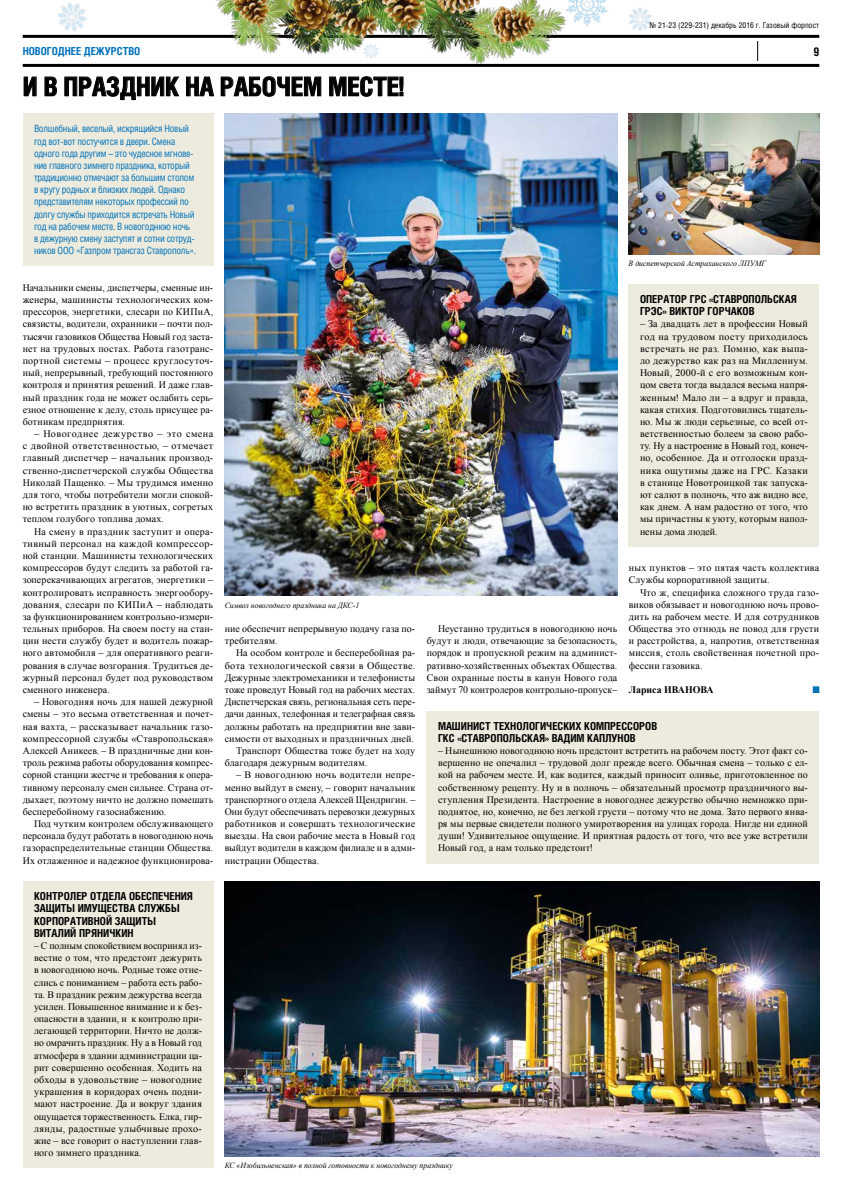
<style>
.page{position:relative;width:842px;height:1191px;background:#fff}
.page>*{position:absolute;margin:0;border:0;box-sizing:border-box;transform-origin:0 0}
.t1{font:700 26px "Helios Cond";color:#000}
.t2{font:700 12px "Helios Cond";color:#000}
.t3{font:700 11px/12.2px "Helios Cond";color:#000}
.t4{font:700 11px "Helios Cond";color:#0072bb}
.t5{font:10px/12.2px "Times New Roman";letter-spacing:.01em;color:#000;text-align:justify}
.t6{font:10px/12.2px "Helios Cond";letter-spacing:-.025em;color:#0072bb}
.t7{font:10px "Times New Roman";letter-spacing:.03em;color:#000}
.t8{font:700 10px "Times New Roman";color:#000}
.t9{font:italic 8px "Times New Roman";color:#000}
.t10{font:8px "Helios Cond";color:#000}
</style>
<div class="page">
<svg style="left:757px;top:41px;width:1px;height:20px"></svg>
<img style="left:55px;top:2px;width:35px;height:33px">
<img style="left:628px;top:7px;width:24px;height:24px">
<div style="left:813px;top:686px;width:6px;height:7px;background:#0072bb"></div>
<svg style="left:24px;top:77px;width:12px;height:19px"></svg>
<svg style="left:45px;top:77px;width:12px;height:19px"></svg>
<svg style="left:65px;top:76px;width:114px;height:24px"></svg>
<svg style="left:186px;top:77px;width:28px;height:19px"></svg>
<svg style="left:221px;top:76px;width:100px;height:20px"></svg>
<svg style="left:329px;top:76px;width:74px;height:20px"></svg>
<div style="left:427px;top:710px;width:392px;height:153px;background:#edebdd"></div>
<div style="left:23px;top:113px;width:190px;height:153px;background:#edebdd"></div>
<hr style="left:23px;top:35px;width:796px;height:3px;background:#000">
<hr style="left:23px;top:64px;width:796px;height:3px;background:#000">
<div style="left:629px;top:284px;width:190px;height:263px;background:#edebdd"></div>
<div style="left:23px;top:881px;width:190px;height:287px;background:#edebdd"></div>
<img style="left:629px;top:113px;width:190px;height:141px">
<img style="left:225px;top:113px;width:392px;height:482px">
<img style="left:225px;top:881px;width:594px;height:275px">
<img style="left:213px;top:0;width:404px;height:64px">
<p class="t4" style="left:23px;top:44px;width:119px">НОВОГОДНЕЕ ДЕЖУРСТВО</p>
<h1 class="t1" style="left:23px;top:71px;width:383px">И В ПРАЗДНИК НА РАБОЧЕМ МЕСТЕ!</h1>
<p class="t6" style="left:34px;top:122px;width:164px">Волшебный, веселый, искрящийся Новый год вот-вот постучится в двери. Смена одного года другим – это чудесное мгнове&shy;ние главного зимнего праздника, который традиционно отмечают за большим столом в кругу родных и близких людей. Однако представителям некоторых профессий по долгу службы приходится встречать Новый год на рабочем месте. В новогоднюю ночь в дежурную смену заступят и сотни сотруд&shy;ников ООО «Газпром трансгаз Ставрополь».</p>
<p class="t5" style="left:23px;top:281px;width:192px">Начальники смены, диспетчеры, сменные ин&shy;женеры, машинисты технологических ком&shy;прессоров, энергетики, слесари по КИПиА, связисты, водители, охранники – почти пол&shy;тысячи газовиков Общества Новый год заста&shy;нет на трудовых постах. Работа газотранс&shy;портной системы – процесс круглосуточ&shy;ный, непрерывный, требующий постоянного контроля и принятия решений. И даже глав&shy;ный праздник года не может ослабить серь&shy;езное отношение к делу, столь присущее ра&shy;ботникам предприятия.</p>
<p class="t5" style="left:23px;top:427px;width:192px;text-indent:11px">– Новогоднее дежурство – это смена с двойной ответственностью, – отмечает главный диспетчер – начальник производ&shy;ственно-диспетчерской службы Общества Николай Пащенко. – Мы трудимся именно для того, чтобы потребители могли спокой&shy;но встретить праздник в уютных, согретых теплом голубого топлива домах.</p>
<p class="t5" style="left:23px;top:525px;width:192px;text-indent:11px">На смену в праздник заступит и опера&shy;тивный персонал на каждой компрессор&shy;ной станции. Машинисты технологических компрессоров будут следить за работой га&shy;зоперекачивающих агрегатов, энергетики – контролировать исправность энергообору&shy;дования, слесари по КИПиА – наблюдать за функционированием контрольно-измери&shy;тельных приборов. На своем посту на стан&shy;ции нести службу будет и водитель пожар&shy;ного автомобиля – для оперативного реаги&shy;рования в случае возгорания. Трудиться де&shy;журный персонал будет под руководством сменного инженера.</p>
<p class="t5" style="left:23px;top:695px;width:192px;text-indent:11px">– Новогодняя ночь для нашей дежурной смены – это весьма ответственная и почет&shy;ная вахта, – рассказывает начальник газо&shy;компрессорной службы «Ставропольская» Алексей Аникеев. – В праздничные дни кон&shy;троль режима работы оборудования компрес&shy;сорной станции жестче и требования к опера&shy;тивному персоналу смен сильнее. Страна от&shy;дыхает, поэтому ничто не должно помешать бесперебойному газоснабжению.</p>
<p class="t5" style="left:23px;top:817px;width:192px;text-indent:11px">Под чутким контролем обслуживающего персонала будут работать в новогоднюю ночь газораспределительные станции Общества.<br>Их отлаженное и надежное функционирова-</p>
<p class="t3" style="left:34px;top:890px;width:160px">КОНТРОЛЕР ОТДЕЛА ОБЕСПЕЧЕНИЯ<br>ЗАЩИТЫ ИМУЩЕСТВА СЛУЖБЫ<br>КОРПОРАТИВНОЙ ЗАЩИТЫ<br>ВИТАЛИЙ ПРЯНИЧКИН</p>
<p class="t5" style="left:34px;top:939px;width:169px">– С полным спокойствием воспринял из&shy;вестие о том, что предстоит дежурить в новогоднюю ночь. Родные тоже отне&shy;слись с пониманием – работа есть рабо&shy;та. В праздник режим дежурства всегда усилен. Повышенное внимание и к без&shy;опасности в здании, и к контролю при&shy;легающей территории. Ничто не долж&shy;но омрачить праздник. Ну а в Новый год атмосфера в здании администрации ца&shy;рит совершенно особенная. Ходить на обходы в удовольствие – новогодние украшения в коридорах очень подни&shy;мают настроение. Да и вокруг здания ощущается торжественность. Елка, гир&shy;лянды, радостные улыбчивые прохо&shy;жие – все говорит о наступлении глав&shy;ного зимнего праздника.</p>
<p class="t9" style="left:225px;top:599px;width:136px">Символ новогоднего праздника на ДКС-1</p>
<p class="t5" style="left:225px;top:622px;width:192px">ние обеспечит непрерывную подачу газа по&shy;требителям.</p>
<p class="t5" style="left:236px;top:647px;width:181px">На особом контроле и бесперебойная ра-</p>
<p class="t7" style="left:225px;top:658px;width:192px">бота технологической связи в Обществе.</p>
<p class="t5" style="left:225px;top:671px;width:192px">Дежурные электромеханики и телефонисты</p>
<p class="t5" style="left:225px;top:683px;width:192px">тоже проведут Новый год на рабочих местах.</p>
<p class="t5" style="left:225px;top:695px;width:192px">Диспетчерская связь, региональная сеть пере-</p>
<p class="t5" style="left:225px;top:708px;width:192px">дачи данных, телефонная и телеграфная связь</p>
<p class="t5" style="left:225px;top:720px;width:192px">должны работать на предприятии вне зави-</p>
<p class="t5" style="left:225px;top:732px;width:191px">симости от выходных и праздничных дней.</p>
<p class="t5" style="left:236px;top:744px;width:181px">Транспорт Общества тоже будет на ходу</p>
<p class="t5" style="left:225px;top:756px;width:144px">благодаря дежурным водителям.</p>
<p class="t5" style="left:225px;top:768px;width:192px;text-indent:11px">– В новогоднюю ночь водители непре&shy;менно выйдут в смену, – говорит начальник транспортного отдела Алексей Щендригин. – Они будут обеспечивать перевозки дежурных работников и совершать технологические выезды. На свои рабочие места в Новый год выйдут водители в каждом филиале и в адми&shy;нистрации Общества.</p>
<p class="t10" style="left:650px;top:21px;width:171px">№ 21-23 (229-231) декабрь 2016 г. Газовый форпост</p>
<p class="t2" style="left:813px;top:45px;width:7px">9</p>
<p class="t9" style="left:629px;top:258px;width:139px">В диспетчерской Астраханского ЛПУМГ</p>
<p class="t3" style="left:640px;top:293px;width:158px">ОПЕРАТОР ГРС «СТАВРОПОЛЬСКАЯ<br>ГРЭС» ВИКТОР ГОРЧАКОВ</p>
<p class="t5" style="left:640px;top:318px;width:169px">– За двадцать лет в профессии Новый год на трудовом посту приходилось встречать не раз. Помню, как выпа&shy;ло дежурство как раз на Миллениум.<br>Новый, 2000-й с его возможным кон&shy;цом света тогда выдался весьма напря&shy;женным! Мало ли – а вдруг и правда, какая стихия. Подготовились тщатель&shy;но. Мы ж люди серьезные, со всей от&shy;ветственностью болеем за свою рабо&shy;ту. Ну а настроение в Новый год, конеч&shy;но, особенное. Да и отголоски празд&shy;ника ощутимы даже на ГРС. Казаки в станице Новотроицкой так запуска&shy;ют салют в полночь, что аж видно все, как днем. А нам радостно от того, что мы причастны к уюту, которым напол&shy;нены дома людей.</p>
<p class="t5" style="left:427px;top:622px;width:192px;text-indent:11px">Неустанно трудиться в новогоднюю ночь будут и люди, отвечающие за безопасность, порядок и пропускной режим на админист&shy;ративно-хозяйственных объектах Общества.<br>Свои охранные посты в канун Нового года займут 70 контролеров контрольно-пропуск–</p>
<p class="t5" style="left:629px;top:561px;width:192px">ных пунктов – это пятая часть коллектива<br>Службы корпоративной защиты.</p>
<p class="t5" style="left:629px;top:586px;width:192px;text-indent:11px">Что ж, специфика сложного труда газо&shy;виков обязывает и новогоднюю ночь прово&shy;дить на рабочем месте. И для сотрудников Общества это отнюдь не повод для грусти и расстройства, а, напротив, ответственная миссия, столь свойственная почетной про&shy;фессии газовика.</p>
<p class="t8" style="left:629px;top:682px;width:86px">Лариса ИВАНОВА</p>
<p class="t3" style="left:438px;top:719px;width:221px">МАШИНИСТ ТЕХНОЛОГИЧЕСКИХ КОМПРЕССОРОВ<br>ГКС «СТАВРОПОЛЬСКАЯ» ВАДИМ КАПЛУНОВ</p>
<p class="t5" style="left:438px;top:744px;width:371px">– Нынешнюю новогоднюю ночь предстоит встретить на рабочем посту. Этот факт со&shy;вершенно не опечалил – трудовой долг прежде всего. Обычная смена – только с ел&shy;кой на рабочем месте. И, как водится, каждый приносит оливье, приготовленное по собственному рецепту. Ну и в полночь – обязательный просмотр праздничного вы&shy;ступления Президента. Настроение в новогоднее дежурство обычно немножко при&shy;поднятое, но, конечно, не без легкой грусти – потому что не дома. Зато первого янва&shy;ря мы первые свидетели полного умиротворения на улицах города. Нигде ни единой души! Удивительное ощущение. И приятная радость от того, что все уже встретили Новый год, а нам только предстоит!</p>
<p class="t9" style="left:225px;top:1160px;width:230px">КС «Изобильненская» в полной готовности к новогоднему празднику</p>
</div>
